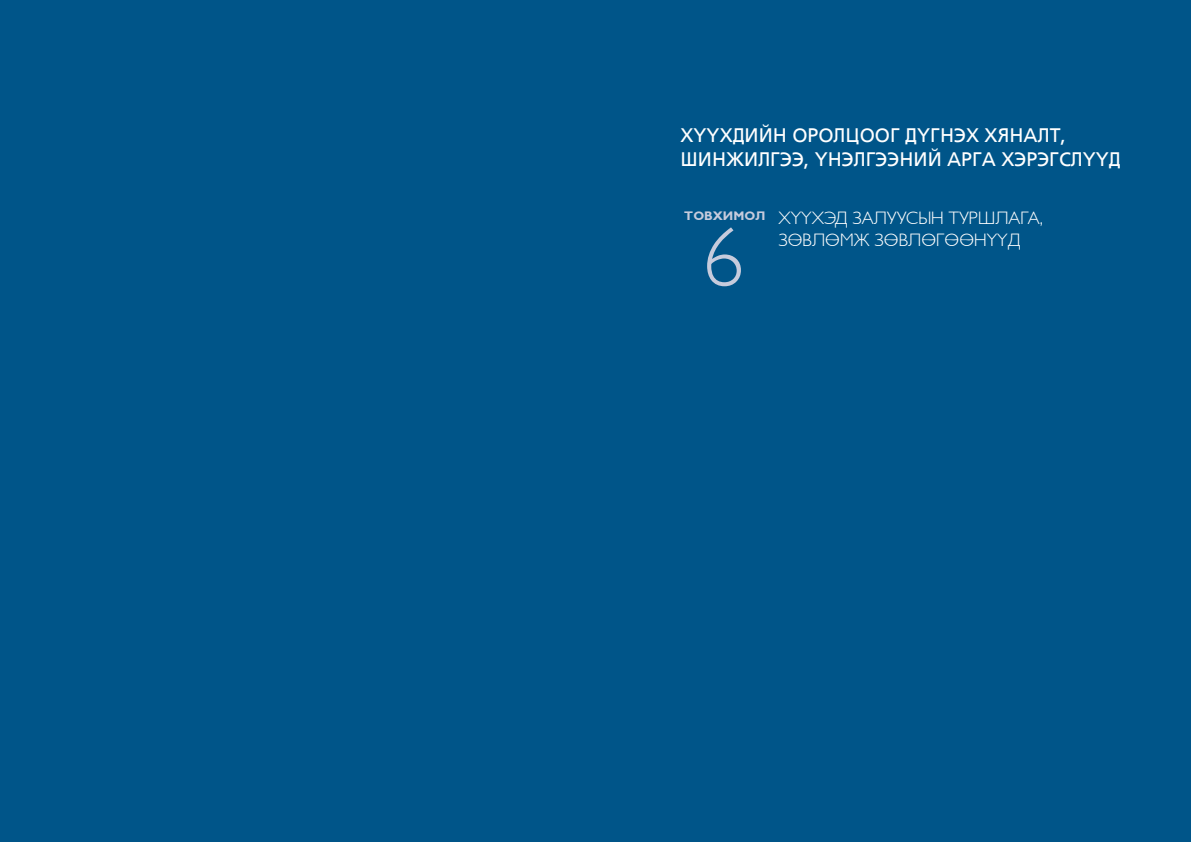
<style>
.page{position:relative;width:1191px;height:842px;background:#fff}
.page>*{position:absolute;margin:0;border:0;box-sizing:border-box;transform-origin:0 0}
.t1{font:84.2px "Mogul Gals";color:#c6cbdc}
.t2{font:500 19.5px/23.4px "Mogul Foreigner";color:#fff}
.t3{font:18px/21.6px "Mogul Gals";color:#fff}
.t4{font:700 12.4px "Mogul Gals";color:#c6cbdc}
</style>
<div class="page">
<div style="left:0;top:0;width:595px;height:842px;background:#005589"></div>
<div style="left:595px;top:0;width:596px;height:842px;background:#005589"></div>
<p class="t2" style="left:680px;top:124px;width:442px">ХҮҮХДИЙН ОРОЛЦООГ ДҮГНЭХ ХЯНАЛТ,<br>ШИНЖИЛГЭЭ, ҮНЭЛГЭЭНИЙ АРГА ХЭРЭГСЛҮҮД</p>
<p class="t4" style="left:684px;top:209px;width:83px">ТОВХИМОЛ</p>
<h1 class="t1" style="left:703px;top:216px;width:44px">6</h1>
<p class="t3" style="left:778px;top:208px;width:266px">ХҮҮХЭД ЗАЛУУСЫН ТУРШЛАГА,<br>ЗӨВЛӨМЖ ЗӨВЛӨГӨӨНҮҮД</p>
</div>
